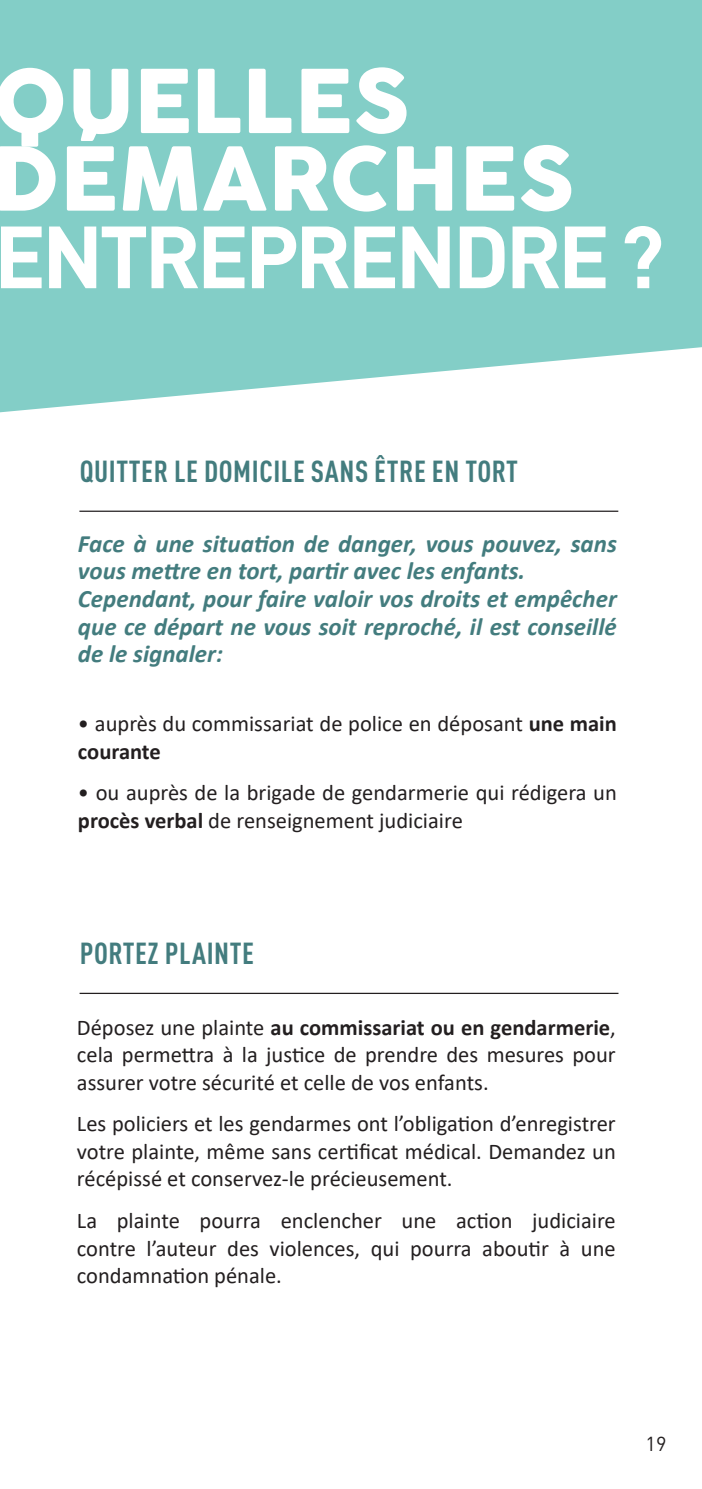
<style>
.page{position:relative;width:702px;height:1489px;background:#fff}
.page>*{position:absolute;margin:0;border:0;box-sizing:border-box;transform-origin:0 0}
.t1{font:86.5px/77.5px "Cocogoose";color:#fff}
.t2{font:700 86.5px "DIN Pro";letter-spacing:-.05em;color:#fff}
.titre_copie_2{font:700 condensed 30px "DIN Pro";letter-spacing:.02em;color:#437c7e}
.Texte_courant{font:italic 700 25px/27.5px "Calibri";color:#437c7e}
.Texte_courant-2{font:22.5px/27.5px "Calibri";color:#231f20;text-align:justify}
.t3{font:20px "DIN Pro";color:#231f20}
.s1{font-weight:700}
</style>
<div class="page">
<svg style="left:0;top:0;width:702px;height:412px;background:#8cd1cb"></svg>
<hr style="left:79px;top:510px;width:539px;height:2px;background:#231f20">
<hr style="left:80px;top:992px;width:538px;height:1px;background:#231f20">
<h1 class="t1" style="left:-7px;top:66px;width:583px">QUELLES<br>DÉMARCHES</h1>
<h1 class="t2" style="left:-6px;top:185px;width:672px">ENTREPRENDRE ?</h1>
<p class="titre_copie_2" style="left:80px;top:449px;width:439px">QUITTER LE DOMICILE SANS ÊTRE EN TORT</p>
<p class="Texte_courant" style="left:78px;top:529px;width:540px">Face à une situation de danger, vous pouvez, sans vous mettre en tort, partir avec les enfants.</p>
<p class="Texte_courant" style="left:78px;top:584px;width:540px;text-align:justify">Cependant, pour faire valoir vos droits et empêcher que ce départ ne vous soit reproché, il est conseillé de le signaler:</p>
<p class="Texte_courant-2" style="left:78px;top:709px;width:540px">• auprès du commissariat de police en déposant <span class="s1">une main courante</span></p>
<p class="Texte_courant-2" style="left:78px;top:778px;width:540px">• ou auprès de la brigade de gendarmerie qui rédigera un <span class="s1">procès verbal</span> de renseignement judiciaire</p>
<p class="titre_copie_2" style="left:80px;top:931px;width:176px">PORTEZ PLAINTE</p>
<p class="Texte_courant-2" style="left:77px;top:1012px;width:540px">Déposez une plainte <span class="s1">au commissariat ou en gendarmerie</span>, cela permettra à la justice de prendre des mesures pour assurer votre sécurité et celle de vos enfants.</p>
<p class="Texte_courant-2" style="left:77px;top:1109px;width:540px">Les policiers et les gendarmes ont l’obligation d’enregistrer votre plainte, même sans certificat médical. Demandez un récépissé et conservez-le précieusement.</p>
<p class="Texte_courant-2" style="left:77px;top:1206px;width:540px">La plainte pourra enclencher une action judiciaire contre l’auteur des violences, qui pourra aboutir à une condamnation pénale.</p>
<p class="t3" style="left:645px;top:1428px;width:22px">19</p>
</div>
